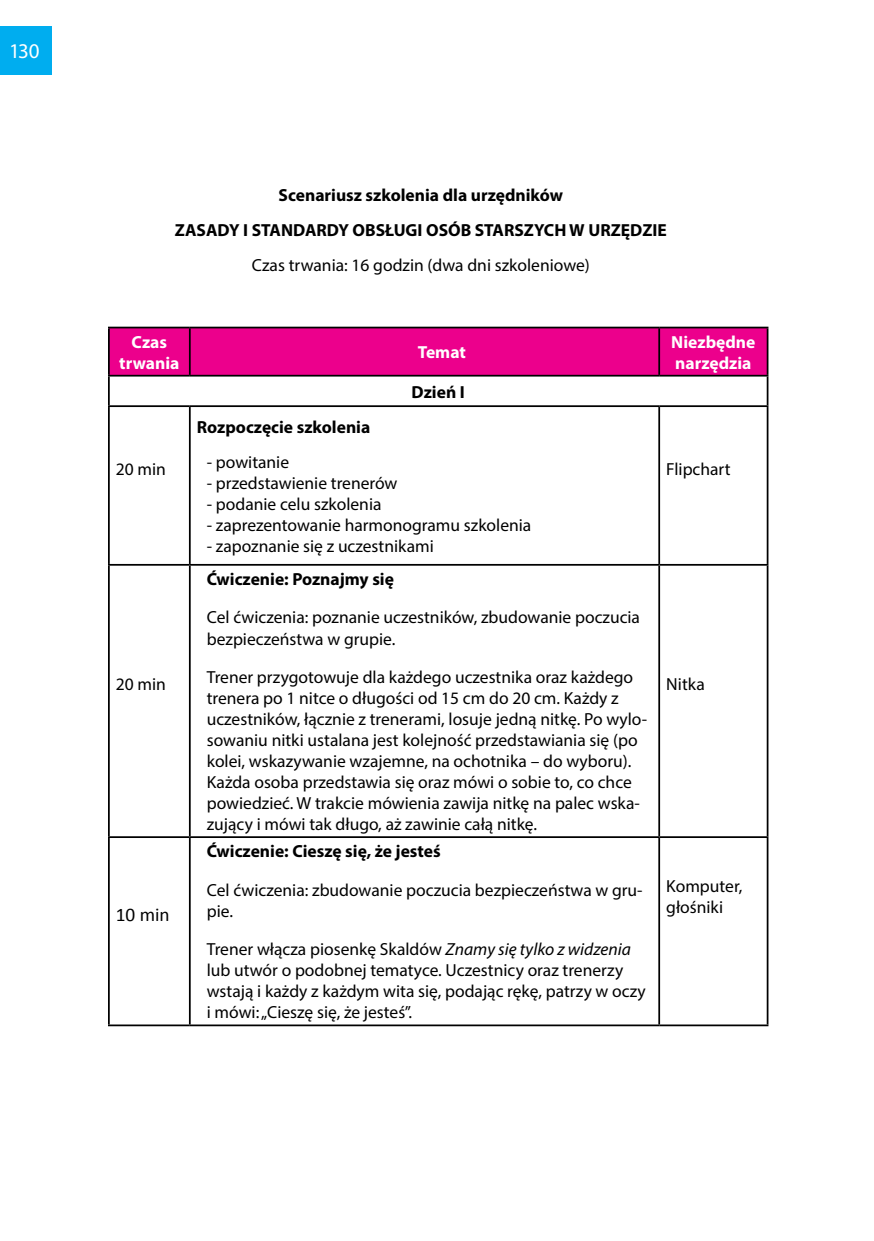
<style>
.page{position:relative;width:874px;height:1241px;background:#fff}
.page>*{position:absolute;margin:0;border:0;box-sizing:border-box;transform-origin:0 0}
.t1{font:21px "Myriad Pro";color:#fff}
.t2{font:19.25px "Calibri";color:#000}
.t3{font:17.5px/21px "Myriad Pro";color:#000}
.t4{font:700 17.5px/35px "Myriad Pro";color:#000;text-align:center}
.t5{font:700 17.5px/21px "Myriad Pro";color:#fff;text-align:center}
.s1{font-style:italic}
</style>
<div class="page">
<div style="left:0;top:26px;width:51px;height:48px;background:#00adef"></div>
<div style="left:110px;top:328px;width:656px;height:47px;background:#ec008c"></div>
<hr style="left:108px;top:326px;width:82px;height:2px;background:#000">
<hr style="left:108px;top:328px;width:2px;height:47px;background:#000">
<hr style="left:190px;top:326px;width:469px;height:2px;background:#000">
<hr style="left:189px;top:328px;width:1px;height:47px;background:#000">
<hr style="left:659px;top:326px;width:109px;height:2px;background:#000">
<hr style="left:658px;top:328px;width:1px;height:47px;background:#000">
<hr style="left:766px;top:328px;width:2px;height:47px;background:#000">
<hr style="left:108px;top:375px;width:82px;height:1px;background:#000">
<hr style="left:108px;top:376px;width:2px;height:29px;background:#000">
<hr style="left:190px;top:375px;width:469px;height:1px;background:#000">
<hr style="left:659px;top:375px;width:109px;height:1px;background:#000">
<hr style="left:766px;top:376px;width:2px;height:29px;background:#000">
<hr style="left:108px;top:405px;width:82px;height:2px;background:#000">
<hr style="left:108px;top:407px;width:2px;height:157px;background:#000">
<hr style="left:190px;top:405px;width:469px;height:2px;background:#000">
<hr style="left:189px;top:407px;width:1px;height:157px;background:#000">
<hr style="left:659px;top:405px;width:109px;height:2px;background:#000">
<hr style="left:658px;top:407px;width:1px;height:157px;background:#000">
<hr style="left:766px;top:407px;width:2px;height:157px;background:#000">
<hr style="left:108px;top:564px;width:82px;height:1px;background:#000">
<hr style="left:108px;top:565px;width:2px;height:271px;background:#000">
<hr style="left:190px;top:564px;width:469px;height:1px;background:#000">
<hr style="left:189px;top:565px;width:1px;height:271px;background:#000">
<hr style="left:659px;top:564px;width:109px;height:1px;background:#000">
<hr style="left:658px;top:565px;width:1px;height:271px;background:#000">
<hr style="left:766px;top:565px;width:2px;height:271px;background:#000">
<hr style="left:108px;top:836px;width:82px;height:1px;background:#000">
<hr style="left:108px;top:837px;width:2px;height:187px;background:#000">
<hr style="left:190px;top:836px;width:469px;height:1px;background:#000">
<hr style="left:189px;top:837px;width:1px;height:187px;background:#000">
<hr style="left:659px;top:836px;width:109px;height:1px;background:#000">
<hr style="left:658px;top:837px;width:1px;height:187px;background:#000">
<hr style="left:766px;top:837px;width:2px;height:187px;background:#000">
<hr style="left:108px;top:1024px;width:82px;height:2px;background:#000">
<hr style="left:190px;top:1024px;width:469px;height:2px;background:#000">
<hr style="left:659px;top:1024px;width:109px;height:2px;background:#000">
<p class="t1" style="left:9px;top:38px;width:32px">130</p>
<p class="t4" style="left:175px;top:176px;width:493px">Scenariusz szkolenia dla urzędników<br>ZASADY I STANDARDY OBSŁUGI OSÓB STARSZYCH W URZĘDZIE</p>
<p class="t3" style="left:252px;top:254px;width:339px">Czas trwania: 16 godzin (dwa dni szkoleniowe)</p>
<p class="t5" style="left:119px;top:330px;width:62px">Czas trwania</p>
<p class="t5" style="left:417px;top:341px;width:49px">Temat</p>
<p class="t5" style="left:671px;top:330px;width:86px;text-align:left">Niezbędne narzędzia</p>
<p class="t4" style="left:411px;top:373px;width:55px">Dzień I</p>
<p class="t3" style="left:116px;top:458px;width:52px">20 min</p>
<p class="t3" style="left:116px;top:673px;width:52px">20 min</p>
<p class="t2" style="left:116px;top:901px;width:55px">10 min</p>
<p class="t4" style="left:197px;top:408px;width:175px">Rozpoczęcie szkolenia</p>
<p class="t3" style="left:207px;top:451px;width:84px">- powitanie</p>
<p class="t3" style="left:207px;top:472px;width:192px">- przedstawienie trenerów</p>
<p class="t3" style="left:207px;top:493px;width:176px">- podanie celu szkolenia</p>
<p class="t3" style="left:207px;top:514px;width:326px">- zaprezentowanie harmonogramu szkolenia</p>
<p class="t3" style="left:207px;top:535px;width:228px">- zapoznanie się z uczestnikami</p>
<p class="t3" style="left:666px;top:458px;width:66px">Flipchart</p>
<p class="t4" style="left:207px;top:561px;width:189px">Ćwiczenie: Poznajmy się</p>
<p class="t3" style="left:207px;top:606px;width:434px">Cel ćwiczenia: poznanie uczestników, zbudowanie poczucia bezpieczeństwa w grupie.</p>
<p class="t3" style="left:207px;top:666px;width:441px">Trener przygotowuje dla każdego uczestnika oraz każdego trenera po 1 nitce o długości od 15 cm do 20 cm. Każdy z uczestników, łącznie z trenerami, losuje jedną nitkę. Po wylo&shy;sowaniu nitki ustalana jest kolejność przedstawiania się (po kolei, wskazywanie wzajemne, na ochotnika – do wyboru).<br>Każda osoba przedstawia się oraz mówi o sobie to, co chce powiedzieć. W trakcie mówienia zawija nitkę na palec wska&shy;zujący i mówi tak długo, aż zawinie całą nitkę.</p>
<p class="t3" style="left:666px;top:673px;width:40px">Nitka</p>
<p class="t4" style="left:207px;top:833px;width:235px">Ćwiczenie: Cieszę się, że jesteś</p>
<p class="t3" style="left:207px;top:879px;width:437px">Cel ćwiczenia: zbudowanie poczucia bezpieczeństwa w gru&shy;pie.</p>
<p class="t3" style="left:207px;top:938px;width:440px">Trener włącza piosenkę Skaldów <span class="s1">Znamy się tylko z widzenia </span>lub utwór o podobnej tematyce. Uczestnicy oraz trenerzy wstają i każdy z każdym wita się, podając rękę, patrzy w oczy i mówi: „Cieszę się, że jesteś”.</p>
<p class="t3" style="left:666px;top:875px;width:78px">Komputer, głośniki</p>
</div>
